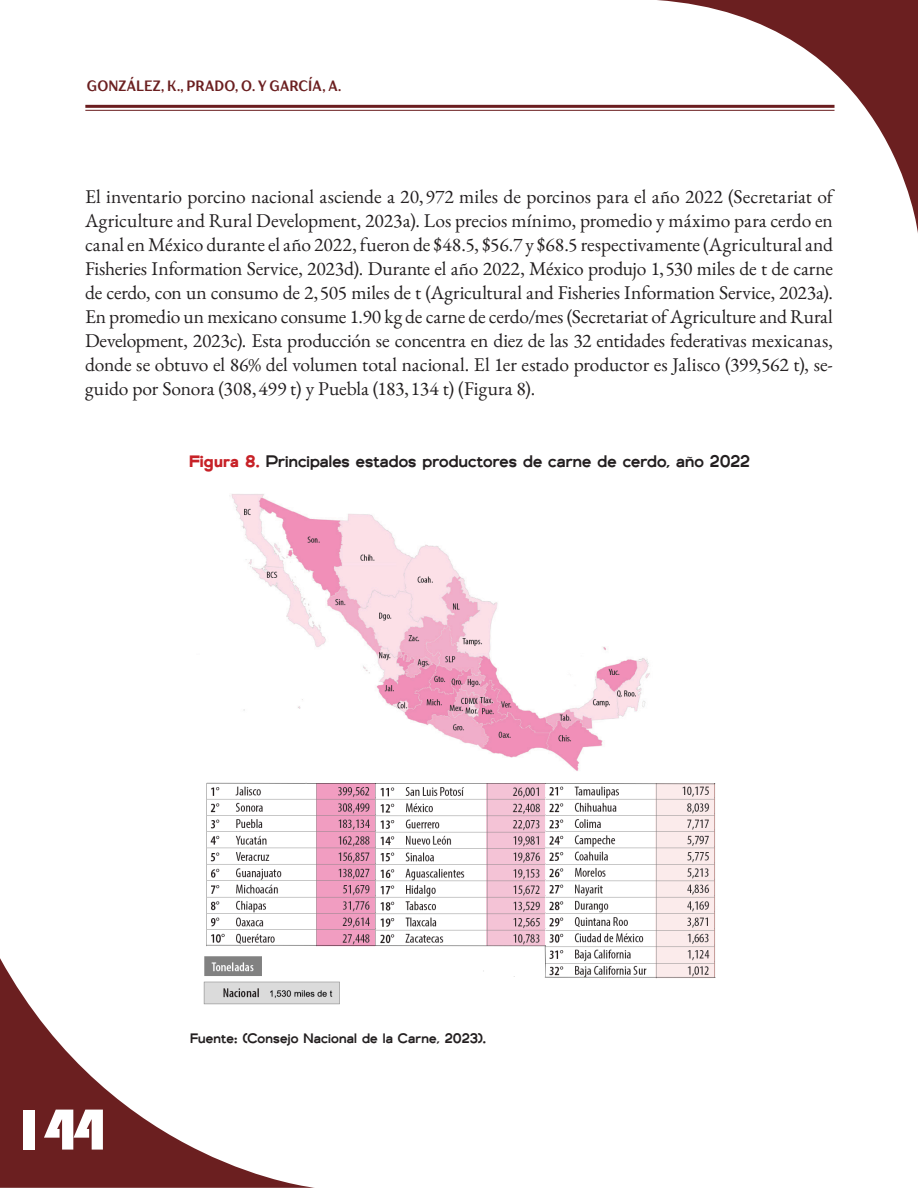
<style>
.page{position:relative;width:918px;height:1188px;background:#fff}
.page>*{position:absolute;margin:0;border:0;box-sizing:border-box;transform-origin:0 0}
.t1{font:60px "Bauhaus 93";color:#fff}
.primer_párrafo{font:19.5px/24px "EB Garamond";letter-spacing:-.005em;color:#231f20;text-align:justify}
.titulo_cuadro{font:500 16.5px "Genova";letter-spacing:.005em;color:#231f20}
.t2{font:700 15px "TT Drugs Trl Cnd";letter-spacing:.005em;color:#6b1f20}
.fuente_cuadro{font:500 13.5px "Genova";letter-spacing:.015em;color:#231f20}
.s1{font-weight:900;color:#c72127}
.s2{color:#c72127}
</style>
<div class="page">
<svg style="left:0;top:958px;width:315px;height:230px"></svg>
<svg style="left:656px;top:0;width:262px;height:233px"></svg>
<hr style="left:85px;top:105px;width:750px;height:3px;background:#6b1d1f">
<hr style="left:85px;top:110px;width:750px;height:1px;background:#6b1d1f">
<img style="left:195px;top:494px;width:521px;height:514px">
<p class="t2" style="left:87px;top:76px;width:256px">GONZÁLEZ, K., PRADO, O. Y GARCÍA, A.</p>
<p class="primer_párrafo" style="left:85px;top:184px;width:749px">El inventario porcino nacional asciende a 20, 972 miles de porcinos para el año 2022 (Secretariat of Agriculture and Rural Development, 2023a). Los precios mínimo, promedio y máximo para cerdo en canal en México durante el año 2022, fueron de $48.5, $56.7 y $68.5 respectivamente (Agricultural and Fisheries Information Service, 2023d). Durante el año 2022, México produjo 1, 530 miles de t de carne de cerdo, con un consumo de 2, 505 miles de t (Agricultural and Fisheries Information Service, 2023a).<br>En promedio un mexicano consume 1.90 kg de carne de cerdo/mes (Secretariat of Agriculture and Rural Development, 2023c). Esta producción se concentra en diez de las 32 entidades federativas mexicanas, donde se obtuvo el 86% del volumen total nacional. El 1er estado productor es Jalisco (399,562 t), se&shy;guido por Sonora (308, 499 t) y Puebla (183, 134 t) (Figura 8).</p>
<p class="titulo_cuadro" style="left:189px;top:451px;width:563px"><span class="s1">Figura 8</span><span class="s2">.</span> Principales estados productores de carne de cerdo, año 2022</p>
<h1 class="t1" style="left:12px;top:1096px;width:95px">144</h1>
<p class="fuente_cuadro" style="left:190px;top:1030px;width:297px">Fuente: (Consejo Nacional de la Carne, 2023).</p>
</div>
